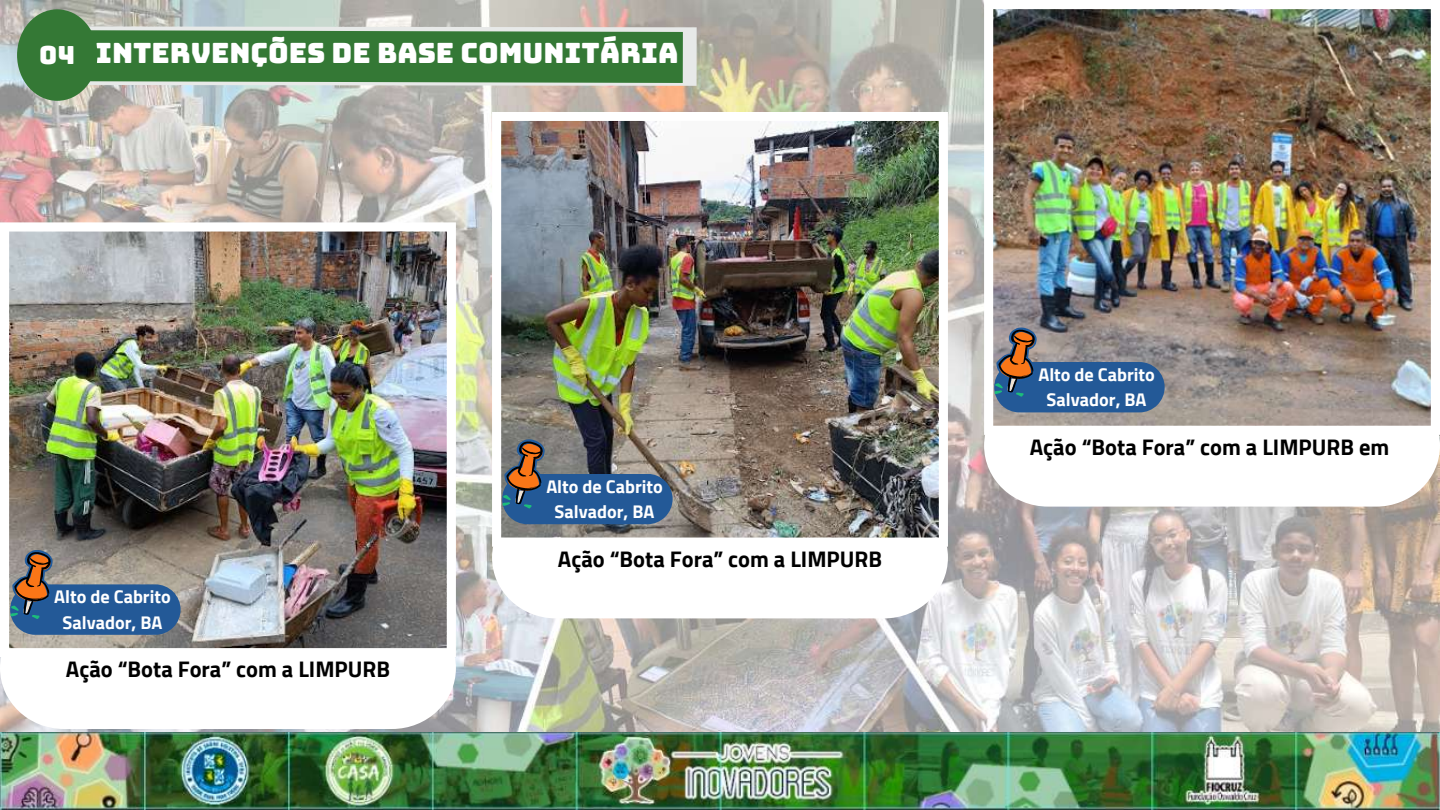
<style>
.page{position:relative;width:1440px;height:810px;background:#fff}
.page>*{position:absolute;margin:0;border:0;box-sizing:border-box;transform-origin:0 0}
.t1{font:28px "Bungee";color:#fff}
.t2{font:700 22.4px "Cairo";color:#000}
.t3{font:700 18.2px/25.2px "Cairo";color:#fff;text-align:center}
.s1{font-size:25px}
.s2{font-family:"NF La Lou Regular";font-weight:400;font-size:21.8px;color:#fff}
</style>
<div class="page">
<img style="left:0;top:0;width:1440px;height:732px">
<img style="left:0;top:732px;width:1440px;height:78px">
<svg style="left:10px;top:0;width:745px;height:115px;background:#bdbbaf"></svg>
<svg style="left:6px;top:5px;width:728px;height:104px;background:#86a281"></svg>
<div style="left:17px;top:9px;width:80px;height:92px;background:#347835;border-radius:50%"></div>
<svg style="left:984px;top:435px;width:456px;height:72px"></svg>
<img style="left:984px;top:0;width:456px;height:435px">
<svg style="left:994px;top:327px;width:171px;height:85px;background:#596d89"></svg>
<svg style="left:0;top:657px;width:456px;height:72px"></svg>
<img style="left:0;top:222px;width:456px;height:435px">
<svg style="left:10px;top:550px;width:171px;height:85px;background:#5d7188"></svg>
<svg style="left:492px;top:547px;width:456px;height:71px"></svg>
<img style="left:492px;top:112px;width:456px;height:435px">
<svg style="left:502px;top:439px;width:171px;height:85px;background:#4e637e"></svg>
<p class="t1" style="left:39px;top:39px;width:641px"><span class="s1">04</span> INTERVENÇÕES DE BASE COMUNITÁRIA</p>
<p class="t3" style="left:546px;top:474px;width:118px">Alto de Cabrito<br>Salvador, BA</p>
<p class="t3" style="left:54px;top:584px;width:118px">Alto de Cabrito<br>Salvador, BA</p>
<p class="t2" style="left:66px;top:656px;width:326px">Ação “Bota For<span class="s2">C</span>a<span class="s2">O</span>”<span class="s2">M</span>com a LIMPURB</p>
<p class="t2" style="left:558px;top:546px;width:326px">Ação “Bota For<span class="s2">C</span>a<span class="s2">O</span>”<span class="s2">M</span>com a LIMPURB</p>
<p class="t3" style="left:1038px;top:362px;width:118px">Alto de Cabrito<br>Salvador, BA</p>
<p class="t2" style="left:1030px;top:434px;width:361px">Ação “Bota Fora”<span class="s2">C</span>c<span class="s2">O</span>o<span class="s2">M</span>m a LIMPURB em</p>
</div>
